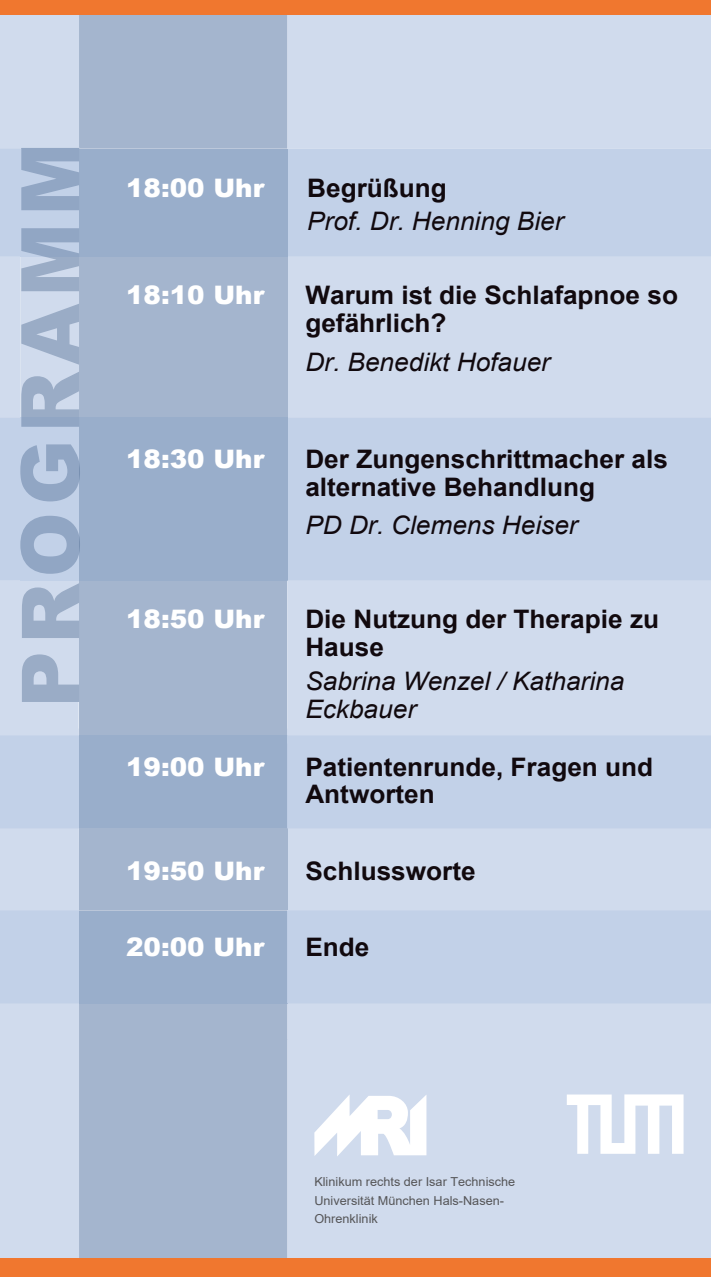
<style>
.page{position:relative;width:711px;height:1277px;background:#fff}
.page>*{position:absolute;margin:0;border:0;box-sizing:border-box;transform-origin:0 0}
.t1{font:900 80.7px "Arial";letter-spacing:.09em;color:#9aacc6}
.t2{font:700 25.5px/27.6px "Arial";color:#11090e}
.t3{font:italic 25.5px/27.6px "Arial";color:#11090e}
.t4{font:900 25.5px "Arial";color:#fff}
.t5{font:12.3px/18.6px "Arial";color:#555557}
</style>
<div class="page">
<div style="left:0;top:15px;width:710px;height:1243px;background:#d0dbed"></div>
<div style="left:0;top:149px;width:710px;height:107px;background:#c2d1e8"></div>
<div style="left:0;top:417px;width:710px;height:162px;background:#c2d1e8"></div>
<div style="left:79px;top:910px;width:208px;height:366px;background:#a4b5ce"></div>
<div style="left:79px;top:828px;width:208px;height:82px;background:#a4b5ce"></div>
<div style="left:80px;top:417px;width:207px;height:163px;background:#99aecb"></div>
<svg style="left:0;top:579px;width:710px;height:156px;background:#c2cfe3"></svg>
<svg style="left:0;top:735px;width:710px;height:93px;background:#b6c6df"></svg>
<svg style="left:0;top:910px;width:710px;height:93px;fill:#c2d1e8"></svg>
<div style="left:21px;top:580px;width:59px;height:121px;background:#d0dbed"></div>
<div style="left:20px;top:417px;width:59px;height:163px;background:#c2d1e8"></div>
<svg style="left:20px;top:15px;width:278px;height:402px;background:#abbcd4"></svg>
<hr style="left:79px;top:149px;width:1px;height:107px;background:#99aecb">
<hr style="left:79px;top:580px;width:1px;height:121px;background:#a4b5ce">
<hr style="left:79px;top:417px;width:1px;height:163px;background:#99aecb">
<div style="left:0;top:0;width:710px;height:15px;background:#f0772f"></div>
<div style="left:0;top:1258px;width:710px;height:18px;background:#f0772f"></div>
<svg style="left:314px;top:1094px;width:112px;height:62px"></svg>
<svg style="left:567px;top:1094px;width:116px;height:59px"></svg>
<h1 class="t1" style="left:21px;top:707px;width:567px;rotate:-90deg">PROGRAMM</h1>
<p class="t4" style="left:126px;top:178px;width:140px">18:00 Uhr</p>
<p class="t2" style="left:307px;top:176px;width:141px">Begrüßung</p>
<p class="t3" style="left:307px;top:210px;width:258px">Prof. Dr. Henning Bier</p>
<p class="t4" style="left:126px;top:286px;width:140px">18:10 Uhr</p>
<p class="t2" style="left:305px;top:283px;width:374px">Warum ist die Schlafapnoe so gefährlich?</p>
<p class="t3" style="left:305px;top:350px;width:246px">Dr. Benedikt Hofauer</p>
<p class="t4" style="left:126px;top:450px;width:140px">18:30 Uhr</p>
<p class="t2" style="left:305px;top:447px;width:364px">Der Zungenschrittmacher als alternative Behandlung</p>
<p class="t3" style="left:305px;top:514px;width:274px">PD Dr. Clemens Heiser</p>
<p class="t4" style="left:126px;top:610px;width:140px">18:50 Uhr</p>
<p class="t2" style="left:305px;top:608px;width:355px">Die Nutzung der Therapie zu<br>Hause</p>
<p class="t3" style="left:305px;top:669px;width:320px">Sabrina Wenzel / Katharina<br>Eckbauer</p>
<p class="t4" style="left:126px;top:757px;width:140px">19:00 Uhr</p>
<p class="t2" style="left:305px;top:755px;width:349px">Patientenrunde, Fragen und<br>Antworten</p>
<p class="t4" style="left:126px;top:861px;width:140px">19:50 Uhr</p>
<p class="t2" style="left:305px;top:859px;width:172px">Schlussworte</p>
<p class="t4" style="left:126px;top:937px;width:140px">20:00 Uhr</p>
<p class="t2" style="left:305px;top:935px;width:66px">Ende</p>
<p class="t5" style="left:314px;top:1173px;width:202px">Klinikum rechts der Isar Technische<br>Universität München Hals-Nasen-<br>Ohrenklinik</p>
</div>
